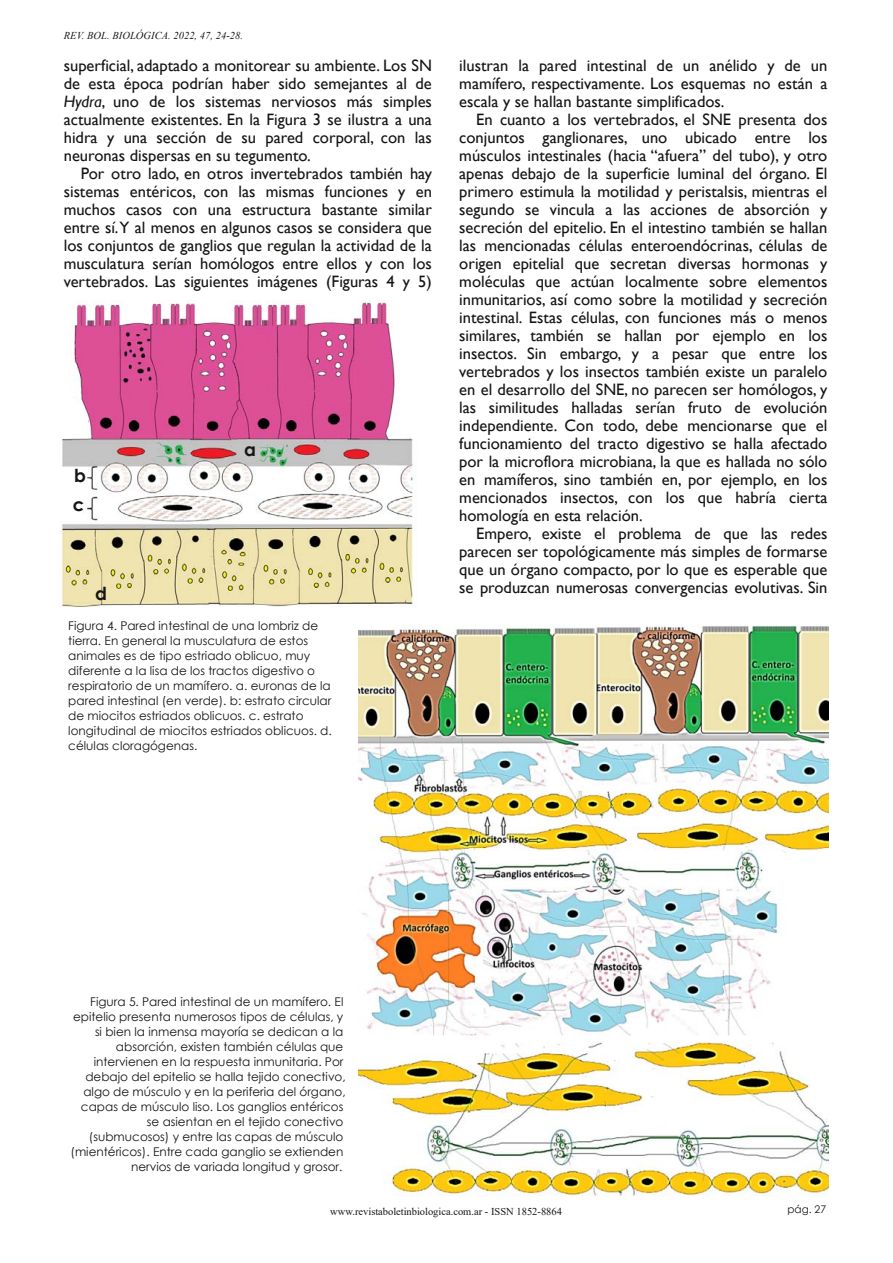
<style>
.page{position:relative;width:893px;height:1263px;background:#fff}
.page>*{position:absolute;margin:0;border:0;box-sizing:border-box;transform-origin:0 0}
.t1{font:700 18px/29.2px "Century Gothic";color:#171513}
.t2{font:16.5px/18px "Gill Sans";color:#171513;text-align:justify}
.t3{font:12px/15px "Century Gothic";color:#171513}
.t4{font:10.5px "Times New Roman";color:#171513}
.t5{font:italic 10.5px "Times New Roman";letter-spacing:.005em;color:#171513}
.t6{font:10.5px "Century Gothic";color:#171513}
.s1{font-style:italic}
</style>
<div class="page">
<img style="left:60px;top:301px;width:354px;height:306px">
<img style="left:358px;top:625px;width:470px;height:571px">
<p class="t5" style="left:64px;top:30px;width:181px">REV. BOL. BIOLÓGICA. 2022, 47, 24-28.</p>
<p class="t2" style="left:64px;top:56px;width:370px">superficial, adaptado a monitorear su ambiente. Los SN de esta época podrían haber sido semejantes al de <span class="s1">Hydra</span>, uno de los sistemas nerviosos más simples actualmente existentes. En la Figura 3 se ilustra a una hidra y una sección de su pared corporal, con las neuronas dispersas en su tegumento.</p>
<p class="t2" style="left:64px;top:164px;width:370px;text-indent:17px">Por otro lado, en otros invertebrados también hay sistemas entéricos, con las mismas funciones y en muchos casos con una estructura bastante similar entre sí.Y al menos en algunos casos se considera que los conjuntos de ganglios que regulan la actividad de la musculatura serían homólogos entre ellos y con los vertebrados. Las siguientes imágenes (Figuras 4 y 5)</p>
<p class="t1" style="left:73px;top:460px;width:15px">b c</p>
<p class="t1" style="left:95px;top:578px;width:13px">d</p>
<p class="t1" style="left:244px;top:434px;width:13px">a</p>
<p class="t3" style="left:68px;top:618px;width:265px">Figura 4. Pared intestinal de una lombriz de tierra. En general la musculatura de estos animales es de tipo estriado oblicuo, muy diferente a la lisa de los tractos digestivo o respiratorio de un mamífero. a. euronas de la pared intestinal (en verde). b: estrato circular de miocitos estriados oblicuos. c. estrato longitudinal de miocitos estriados oblicuos. d. células cloragógenas.</p>
<p class="t2" style="left:459px;top:56px;width:370px">ilustran la pared intestinal de un anélido y de un mamífero, respectivamente. Los esquemas no están a escala y se hallan bastante simplificados.</p>
<p class="t2" style="left:459px;top:110px;width:370px;text-indent:17px">En cuanto a los vertebrados, el SNE presenta dos conjuntos ganglionares, uno ubicado entre los músculos intestinales (hacia “afuera” del tubo), y otro apenas debajo de la superficie luminal del órgano. El primero estimula la motilidad y peristalsis, mientras el segundo se vincula a las acciones de absorción y secreción del epitelio. En el intestino también se hallan las mencionadas células enteroendócrinas, células de origen epitelial que secretan diversas hormonas y moléculas que actúan localmente sobre elementos inmunitarios, así como sobre la motilidad y secreción intestinal. Estas células, con funciones más o menos similares, también se hallan por ejemplo en los insectos. Sin embargo, y a pesar que entre los vertebrados y los insectos también existe un paralelo en el desarrollo del SNE, no parecen ser homólogos, y las similitudes halladas serían fruto de evolución independiente. Con todo, debe mencionarse que el funcionamiento del tracto digestivo se halla afectado por la microflora microbiana, la que es hallada no sólo en mamíferos, sino también en, por ejemplo, en los mencionados insectos, con los que habría cierta homología en esta relación.</p>
<p class="t2" style="left:459px;top:524px;width:370px;text-indent:17px">Empero, existe el problema de que las redes parecen ser topológicamente más simples de formarse que un órgano compacto, por lo que es esperable que se produzcan numerosas convergencias evolutivas. Sin</p>
<p class="t3" style="left:71px;top:994px;width:277px;text-align:right">Figura 5. Pared intestinal de un mamífero. El epitelio presenta numerosos tipos de células, y si bien la inmensa mayoría se dedican a la absorción, existen también células que intervienen en la respuesta inmunitaria. Por debajo del epitelio se halla tejido conectivo, algo de músculo y en la periferia del órgano, capas de músculo liso. Los ganglios entéricos se asientan en el tejido conectivo (submucosos) y entre las capas de músculo (mientéricos). Entre cada ganglio se extienden nervios de variada longitud y grosor.</p>
<p class="t4" style="left:330px;top:1206px;width:233px">www.revistaboletinbiologica.com.ar - ISSN 1852-8864</p>
<p class="t6" style="left:787px;top:1202px;width:40px">pág. 27</p>
</div>
